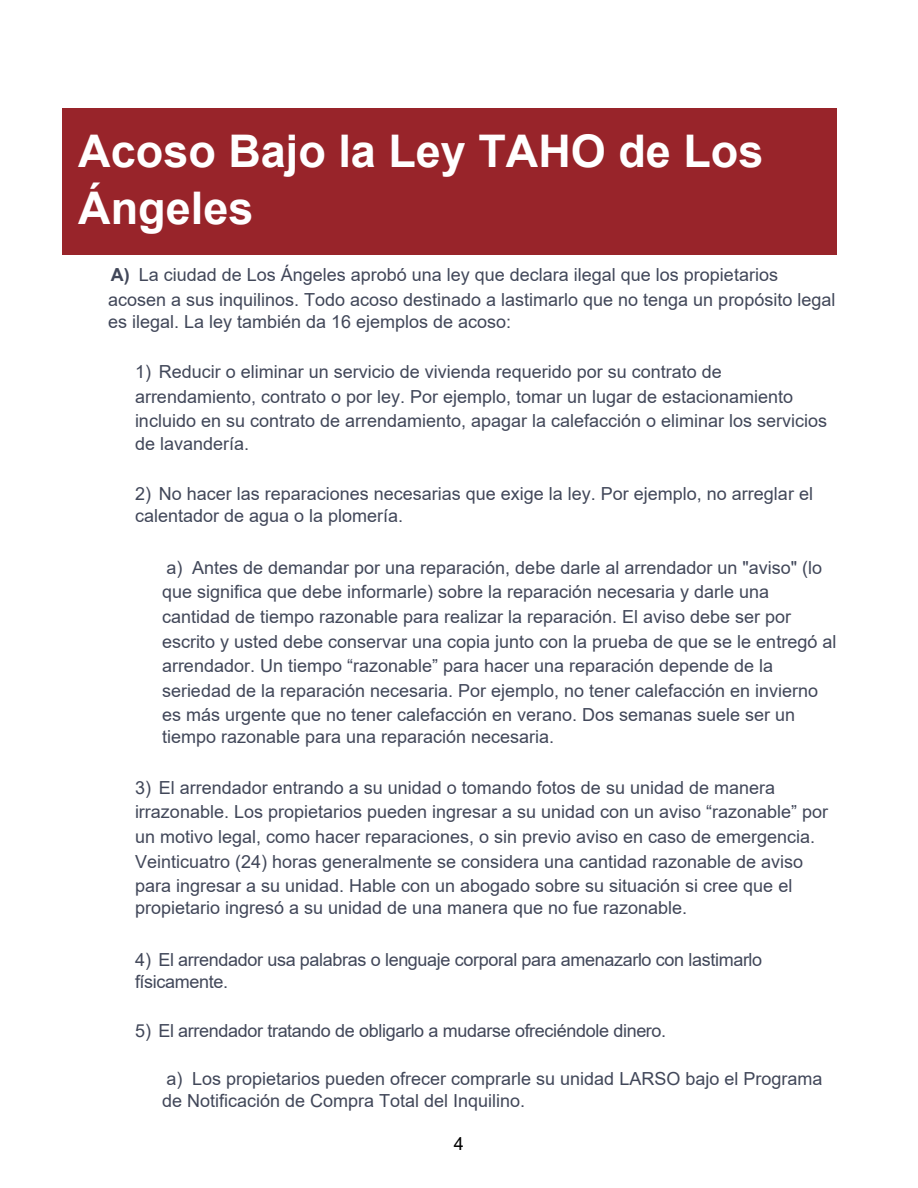
<style>
.page{position:relative;width:918px;height:1188px;background:#fff}
.page>*{position:absolute;margin:0;border:0;box-sizing:border-box;transform-origin:0 0}
.t1{font:700 45px/57px "Arial";color:#fff}
.t2{font:18px/24.6px "Arial";color:#414759}
.t3{font:18px/21.6px "Arial";letter-spacing:-.02em;color:#414759}
.t4{font:18px "Arial";color:#000}
.s1{font-weight:700}
</style>
<div class="page">
<div style="left:63px;top:108px;width:774px;height:147px;background:#98242a"></div>
<h1 class="t1" style="left:78px;top:123px;width:687px">Acoso Bajo la Ley TAHO de Los<br>Ángeles</h1>
<p class="t2" style="left:108px;top:262px;width:729px"><span class="s1">A)</span> La ciudad de Los Ángeles aprobó una ley que declara ilegal que los propietarios acosen a sus inquilinos. Todo acoso destinado a lastimarlo que no tenga un propósito legal</p>
<p class="t2" style="left:108px;top:309px;width:405px">es ilegal. La ley también da 16 ejemplos de acoso:</p>
<p class="t2" style="left:135px;top:360px;width:694px">1) Reducir o eliminar un servicio de vivienda requerido por su contrato de arrendamiento, contrato o por ley. Por ejemplo, tomar un lugar de estacionamiento incluido en su contrato de arrendamiento, apagar la calefacción o eliminar los servicios</p>
<p class="t2" style="left:135px;top:431px;width:116px">de lavandería.</p>
<p class="t2" style="left:135px;top:482px;width:680px;line-height:22px">2) No hacer las reparaciones necesarias que exige la ley. Por ejemplo, no arreglar el calentador de agua o la plomería.</p>
<p class="t2" style="left:162px;top:555px;width:676px">a) Antes de demandar por una reparación, debe darle al arrendador un "aviso" (lo que significa que debe informarle) sobre la reparación necesaria y darle una cantidad de tiempo razonable para realizar la reparación. El aviso debe ser por escrito y usted debe conservar una copia junto con la prueba de que se le entregó al arrendador. Un tiempo “razonable” para hacer una reparación depende de la seriedad de la reparación necesaria. Por ejemplo, no tener calefacción en invierno es más urgente que no tener calefacción en verano. Dos semanas suele ser un</p>
<p class="t2" style="left:162px;top:725px;width:394px">tiempo razonable para una reparación necesaria.</p>
<p class="t2" style="left:135px;top:775px;width:695px">3) El arrendador entrando a su unidad o tomando fotos de su unidad de manera irrazonable. Los propietarios pueden ingresar a su unidad con un aviso “razonable” por un motivo legal, como hacer reparaciones, o sin previo aviso en caso de emergencia.<br>Veinticuatro (24) horas generalmente se considera una cantidad razonable de aviso para ingresar a su unidad. Hable con un abogado sobre su situación si cree que el</p>
<p class="t2" style="left:135px;top:896px;width:554px">propietario ingresó a su unidad de una manera que no fue razonable.</p>
<p class="t3" style="left:135px;top:949px;width:629px">4) El arrendador usa palabras o lenguaje corporal para amenazarlo con lastimarlo físicamente.</p>
<p class="t3" style="left:135px;top:1020px;width:533px">5) El arrendador tratando de obligarlo a mudarse ofreciéndole dinero.</p>
<p class="t2" style="left:162px;top:1067px;width:662px;line-height:22px">a) Los propietarios pueden ofrecer comprarle su unidad LARSO bajo el Programa de Notificación de Compra Total del Inquilino.</p>
<p class="t4" style="left:454px;top:1131px;width:12px">4</p>
</div>
